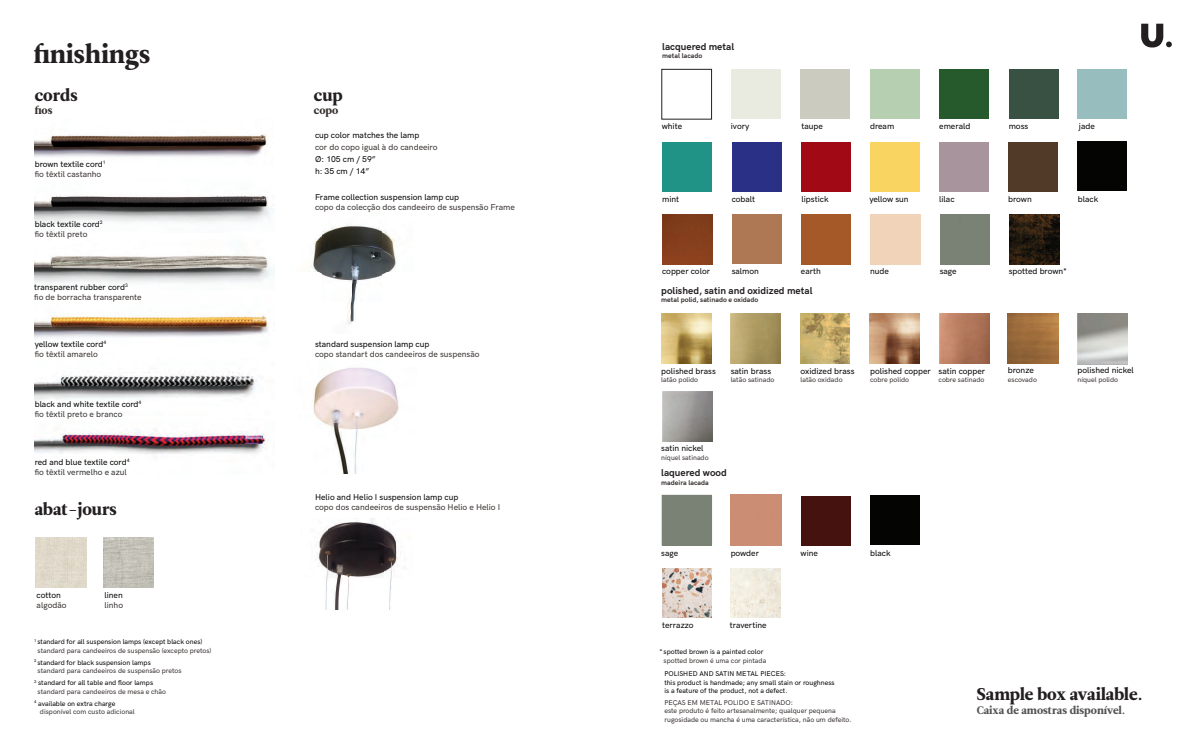
<style>
.page{position:relative;width:1191px;height:752px;background:#fff}
.page>*{position:absolute;margin:0;border:0;box-sizing:border-box;transform-origin:0 0}
.t1{font:26px "Leitura News Roman 4";color:#231f20}
.t2{font:17px "Leitura News Roman 4";color:#231f20}
.t3{font:11px "Leitura News Roman 4";color:#535355}
.t4{font:11px "Leitura News Roman 4";color:#352f2d}
.t5{font:700 10px "HK Grotesk";color:#231f20}
.t6{font:500 8.5px/10.2px "HK Grotesk";color:#000}
.t7{font:500 8.5px/10.2px "HK Grotesk";color:#352f2d}
.t8{font:500 7px/8.4px "HK Grotesk";color:#352f2d}
.t9{font:500 7px/8.4px "HK Grotesk";color:#000}
.t10{font:700 7px "HK Grotesk";color:#352f2d}
.s1{color:#000}
.s2{color:#352f2d}
</style>
<div class="page">
<svg style="left:1141px;top:24px;width:30px;height:23px"></svg>
<img style="left:308px;top:225px;width:89px;height:99px">
<img style="left:313px;top:367px;width:86px;height:106px">
<img style="left:315px;top:518px;width:84px;height:90px">
<img style="left:34px;top:195px;width:240px;height:28px">
<img style="left:34px;top:429px;width:234px;height:25px">
<img style="left:34px;top:133px;width:234px;height:24px">
<img style="left:34px;top:372px;width:223px;height:29px">
<img style="left:34px;top:255px;width:240px;height:29px">
<img style="left:34px;top:315px;width:240px;height:23px">
<div style="left:36px;top:537px;width:50px;height:49px;background:#e0d9ca"></div>
<img style="left:103px;top:537px;width:50px;height:49px">
<img style="left:662px;top:214px;width:50px;height:50px">
<img style="left:869px;top:314px;width:50px;height:49px">
<img style="left:661px;top:314px;width:50px;height:49px">
<img style="left:800px;top:314px;width:50px;height:49px">
<img style="left:1009px;top:214px;width:50px;height:50px">
<img style="left:1008px;top:313px;width:50px;height:50px">
<div style="left:732px;top:214px;width:49px;height:50px;background:#af7854"></div>
<div style="left:731px;top:69px;width:49px;height:50px;background:#e9eae0"></div>
<div style="left:1077px;top:69px;width:50px;height:50px;background:#97bdbe"></div>
<div style="left:1008px;top:69px;width:50px;height:50px;background:#395143"></div>
<div style="left:662px;top:142px;width:50px;height:50px;background:#219386"></div>
<div style="left:1077px;top:141px;width:50px;height:50px;background:#040503"></div>
<div style="left:869px;top:142px;width:50px;height:49px;background:#f9d461"></div>
<div style="left:869px;top:495px;width:50px;height:50px;background:#040503"></div>
<div style="left:938px;top:142px;width:50px;height:49px;background:#a7949c"></div>
<div style="left:731px;top:142px;width:50px;height:50px;background:#2b3087"></div>
<div style="left:800px;top:69px;width:50px;height:50px;background:#cbccbf"></div>
<div style="left:869px;top:69px;width:50px;height:50px;background:#b6cfb1"></div>
<div style="left:939px;top:69px;width:50px;height:50px;background:#265a2d"></div>
<div style="left:1008px;top:142px;width:50px;height:49px;background:#513a28"></div>
<div style="left:801px;top:142px;width:49px;height:50px;background:#a10a15"></div>
<div style="left:801px;top:495px;width:49px;height:50px;background:#46120f"></div>
<img style="left:662px;top:568px;width:50px;height:49px">
<img style="left:662px;top:391px;width:50px;height:50px">
<img style="left:730px;top:313px;width:50px;height:50px">
<img style="left:939px;top:313px;width:50px;height:50px">
<div style="left:662px;top:495px;width:50px;height:50px;background:#798274"></div>
<img style="left:730px;top:568px;width:50px;height:49px">
<div style="left:801px;top:214px;width:50px;height:50px;background:#a65928"></div>
<h1 class="t1" style="left:34px;top:38px;width:118px">finishings</h1>
<h2 class="t2" style="left:35px;top:85px;width:44px">cords</h2>
<h3 class="t4" style="left:35px;top:104px;width:19px">fios</h3>
<p class="t7" style="left:35px;top:158px;width:73px"><span class="s1">brown textile cord</span><sup>1 </sup>fio têxtil castanho</p>
<p class="t6" style="left:35px;top:218px;width:69px">black textile cord<sup>2 </sup><span class="s2">fio têxtil preto</span></p>
<p class="t7" style="left:34px;top:281px;width:109px"><span class="s1">transparent rubber cord</span><sup>3<br></sup>fio de borracha transparente</p>
<p class="t6" style="left:35px;top:338px;width:73px">yellow textile cord<sup>4 </sup><span class="s2">fio têxtil amarelo</span></p>
<p class="t6" style="left:35px;top:398px;width:108px">black and white textile cord<sup>4 </sup><span class="s2">fio têxtil preto e branco</span></p>
<p class="t7" style="left:35px;top:456px;width:96px"><span class="s1">red and blue textile cord</span><sup>4 </sup>fio têxtil vermelho e azul</p>
<h2 class="t2" style="left:35px;top:499px;width:84px">abat-jours</h2>
<p class="t6" style="left:37px;top:589px;width:26px">cotton</p>
<p class="t7" style="left:37px;top:599px;width:31px">algodão</p>
<p class="t6" style="left:104px;top:589px;width:20px">linen</p>
<p class="t7" style="left:104px;top:599px;width:20px">linho</p>
<p class="t8" style="left:38px;top:636px;width:175px;text-indent:-3px"><sup>1</sup> <span class="s1">standard for all suspension lamps (except black ones) </span>standard para candeeiros de suspensão (excepto pretos)</p>
<p class="t8" style="left:38px;top:657px;width:146px;text-indent:-3px"><sup>2</sup> <span class="s1">standard for black suspension lamps<br></span>standard para candeeiros de suspensão pretos</p>
<p class="t8" style="left:38px;top:677px;width:130px;text-indent:-3px"><sup>3</sup> <span class="s1">standard for all table and floor lamps </span>standard para candeeiros de mesa e chão</p>
<p class="t8" style="left:40px;top:698px;width:96px;text-indent:-6px"><sup>4</sup> <span class="s1">available on extra charge </span>disponível com custo adicional</p>
<h2 class="t2" style="left:314px;top:85px;width:30px">cup</h2>
<h3 class="t4" style="left:314px;top:103px;width:26px">copo</h3>
<p class="t6" style="left:315px;top:129px;width:106px">cup color matches the lamp</p>
<p class="t7" style="left:315px;top:141px;width:124px">cor do copo igual à do candeeiro</p>
<p class="t6" style="left:315px;top:152px;width:62px;line-height:12px">Ø: 105 cm / 59” h: 35 cm / 14”</p>
<p class="t6" style="left:315px;top:191px;width:146px">Frame collection suspension lamp cup</p>
<p class="t7" style="left:315px;top:201px;width:201px">copo da colecção dos candeeiro de suspensão Frame</p>
<p class="t6" style="left:315px;top:338px;width:116px">standard suspension lamp cup</p>
<p class="t7" style="left:315px;top:348px;width:166px">copo standart dos candeeiros de suspensão</p>
<p class="t6" style="left:315px;top:490px;width:145px">Helio and Helio I suspension lamp cup</p>
<p class="t7" style="left:315px;top:501px;width:187px">copo dos candeeiros de suspensão Helio e Helio I</p>
<h3 class="t5" style="left:662px;top:39px;width:73px">lacquered metal</h3>
<p class="t10" style="left:662px;top:50px;width:41px">metal lacado</p>
<p class="t6" style="left:661px;top:120px;width:22px">white</p>
<p class="t6" style="left:731px;top:120px;width:20px">ivory</p>
<p class="t6" style="left:801px;top:120px;width:23px">taupe</p>
<p class="t6" style="left:870px;top:120px;width:26px">dream</p>
<p class="t6" style="left:939px;top:120px;width:33px">emerald</p>
<p class="t6" style="left:1008px;top:120px;width:21px">moss</p>
<p class="t6" style="left:1079px;top:120px;width:17px">jade</p>
<p class="t6" style="left:662px;top:193px;width:19px">mint</p>
<p class="t6" style="left:731px;top:193px;width:25px">cobalt</p>
<p class="t6" style="left:801px;top:193px;width:29px">lipstick</p>
<p class="t6" style="left:869px;top:193px;width:41px">yellow sun</p>
<p class="t6" style="left:939px;top:193px;width:17px">lilac</p>
<p class="t6" style="left:1008px;top:193px;width:25px">brown</p>
<p class="t6" style="left:1077px;top:193px;width:22px">black</p>
<p class="t6" style="left:662px;top:265px;width:49px">copper color</p>
<p class="t6" style="left:870px;top:265px;width:20px">nude</p>
<p class="t6" style="left:1008px;top:265px;width:60px">spotted brown*</p>
<p class="t6" style="left:731px;top:265px;width:29px">salmon</p>
<p class="t6" style="left:939px;top:265px;width:18px">sage</p>
<p class="t6" style="left:801px;top:265px;width:21px">earth</p>
<h3 class="t5" style="left:661px;top:283px;width:153px">polished, satin and oxidized metal</h3>
<p class="t10" style="left:661px;top:294px;width:99px">metal polid, satinado e oxidado</p>
<p class="t6" style="left:661px;top:365px;width:56px">polished brass</p>
<p class="t8" style="left:661px;top:375px;width:38px">latão polido</p>
<p class="t6" style="left:730px;top:365px;width:42px">satin brass</p>
<p class="t8" style="left:730px;top:375px;width:45px">latão satinado</p>
<p class="t6" style="left:661px;top:442px;width:44px">satin nickel</p>
<p class="t8" style="left:661px;top:452px;width:49px">níquel satinado</p>
<h3 class="t5" style="left:661px;top:465px;width:67px">laquered wood</h3>
<p class="t10" style="left:661px;top:477px;width:49px">madeira lacada</p>
<p class="t6" style="left:800px;top:365px;width:55px">oxidized brass</p>
<p class="t8" style="left:800px;top:375px;width:44px">latão oxidado</p>
<p class="t6" style="left:938px;top:365px;width:48px">satin copper</p>
<p class="t8" style="left:938px;top:374px;width:47px">cobre satinado</p>
<p class="t6" style="left:870px;top:365px;width:62px">polished copper</p>
<p class="t8" style="left:870px;top:375px;width:40px">cobre polido</p>
<p class="t6" style="left:1008px;top:364px;width:27px">bronze</p>
<p class="t8" style="left:1008px;top:374px;width:31px">escovado</p>
<p class="t6" style="left:1077px;top:364px;width:58px">polished nickel</p>
<p class="t8" style="left:1077px;top:374px;width:42px">níquel polido</p>
<p class="t6" style="left:661px;top:547px;width:18px">sage</p>
<p class="t6" style="left:730px;top:547px;width:30px">powder</p>
<p class="t6" style="left:800px;top:547px;width:19px">wine</p>
<p class="t6" style="left:870px;top:547px;width:22px">black</p>
<p class="t6" style="left:662px;top:618px;width:33px">terrazzo</p>
<p class="t6" style="left:729px;top:618px;width:38px">travertine</p>
<p class="t9" style="left:659px;top:647px;width:105px">* spotted brown is a painted color</p>
<p class="t8" style="left:663px;top:655px;width:104px">spotted brown é uma cor pintada</p>
<p class="t9" style="left:664px;top:668px;width:172px">POLISHED AND SATIN METAL PIECES:<br>this product is handmade; any small stain or roughness is a feature of the product, not a defect.</p>
<p class="t8" style="left:664px;top:697px;width:189px">PEÇAS EM METAL POLIDO E SATINADO:<br>este produto é feito artesanalmente; qualquer pequena rugosidade ou mancha é uma característica, não um defeito.</p>
<h2 class="t2" style="left:976px;top:684px;width:168px">Sample box available.</h2>
<h3 class="t3" style="left:976px;top:703px;width:150px">Caixa de amostras disponível.</h3>
</div>
